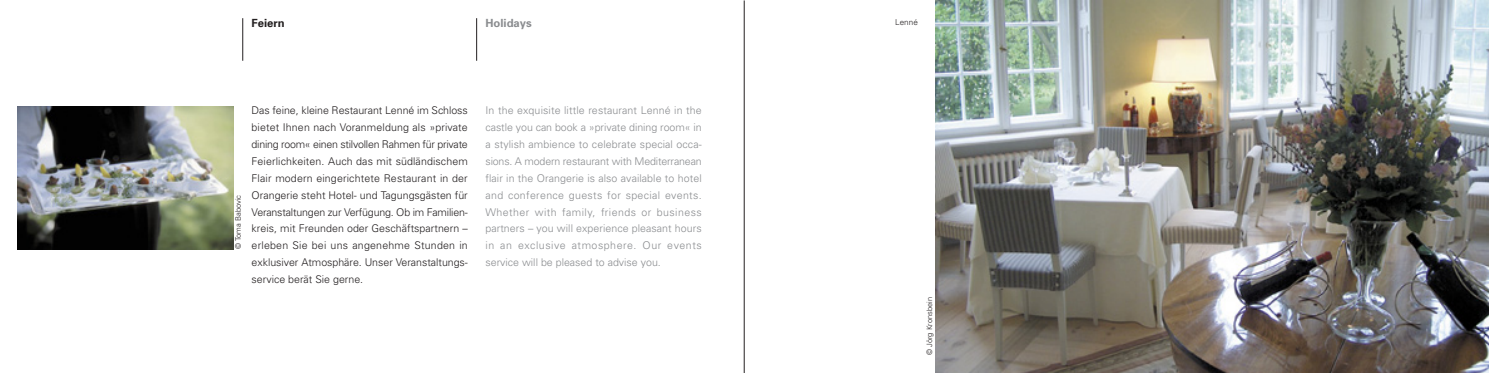
<style>
.page{position:relative;width:1489px;height:373px;background:#fff}
.page>*{position:absolute;margin:0;border:0;box-sizing:border-box;transform-origin:0 0}
.t1{font:700 11.25px "Univers";color:#8a8c8f}
.t2{font:700 11.25px "Univers";color:#231f20}
.t3{font:300 10.62px/16.9px "Univers";letter-spacing:-.005em;color:#231f20;text-align:justify}
.t4{font:300 10.62px/16.9px "Univers";color:#8a8c8f;text-align:justify}
.t5{font:300 8.12px "Univers";color:#231f20}
.t6{font:300 7.5px "Univers";color:#231f20}
</style>
<div class="page">
<hr style="left:744px;top:0;width:1px;height:372px;background:#231f20">
<hr style="left:476px;top:18px;width:1px;height:43px;background:#231f20">
<hr style="left:242px;top:18px;width:1px;height:43px;background:#231f20">
<img style="left:18px;top:106px;width:216px;height:143px">
<img style="left:935px;top:1px;width:553px;height:371px">
<p class="t2" style="left:252px;top:19px;width:35px">Feiern</p>
<p class="t1" style="left:485px;top:19px;width:48px">Holidays</p>
<p class="t6" style="left:236px;top:249px;width:56px;rotate:-90deg">© Toma Babovic</p>
<p class="t3" style="left:252px;top:103px;width:218px">Das feine, kleine Restaurant Lenné im Schloss bietet Ihnen nach Voranmeldung als »private dining room« einen stilvollen Rahmen für private Feierlichkeiten. Auch das mit südländischem Flair modern eingerichtete Restaurant in der Orangerie steht Hotel- und Tagungsgästen für Veranstaltungen zur Verfügung. Ob im Familien&shy;kreis, mit Freunden oder Geschäftspartnern – erleben Sie bei uns angenehme Stunden in exklusiver Atmosphäre. Unser Veranstaltungs&shy;service berät Sie gerne.</p>
<p class="t4" style="left:485px;top:103px;width:218px">In the exquisite little restaurant Lenné in the castle you can book a »private dining room« in a stylish ambience to celebrate special occa&shy;sions. A modern restaurant with Mediterranean flair in the Orangerie is also available to hotel and conference guests for special events.<br>Whether with family, friends or business partners – you will experience pleasant hours in an exclusive atmosphere. Our events service will be pleased to advise you.</p>
<p class="t5" style="left:895px;top:19px;width:24px">Lenné</p>
<p class="t6" style="left:926px;top:355px;width:60px;rotate:-90deg">© Jörg Kronsbein</p>
</div>
